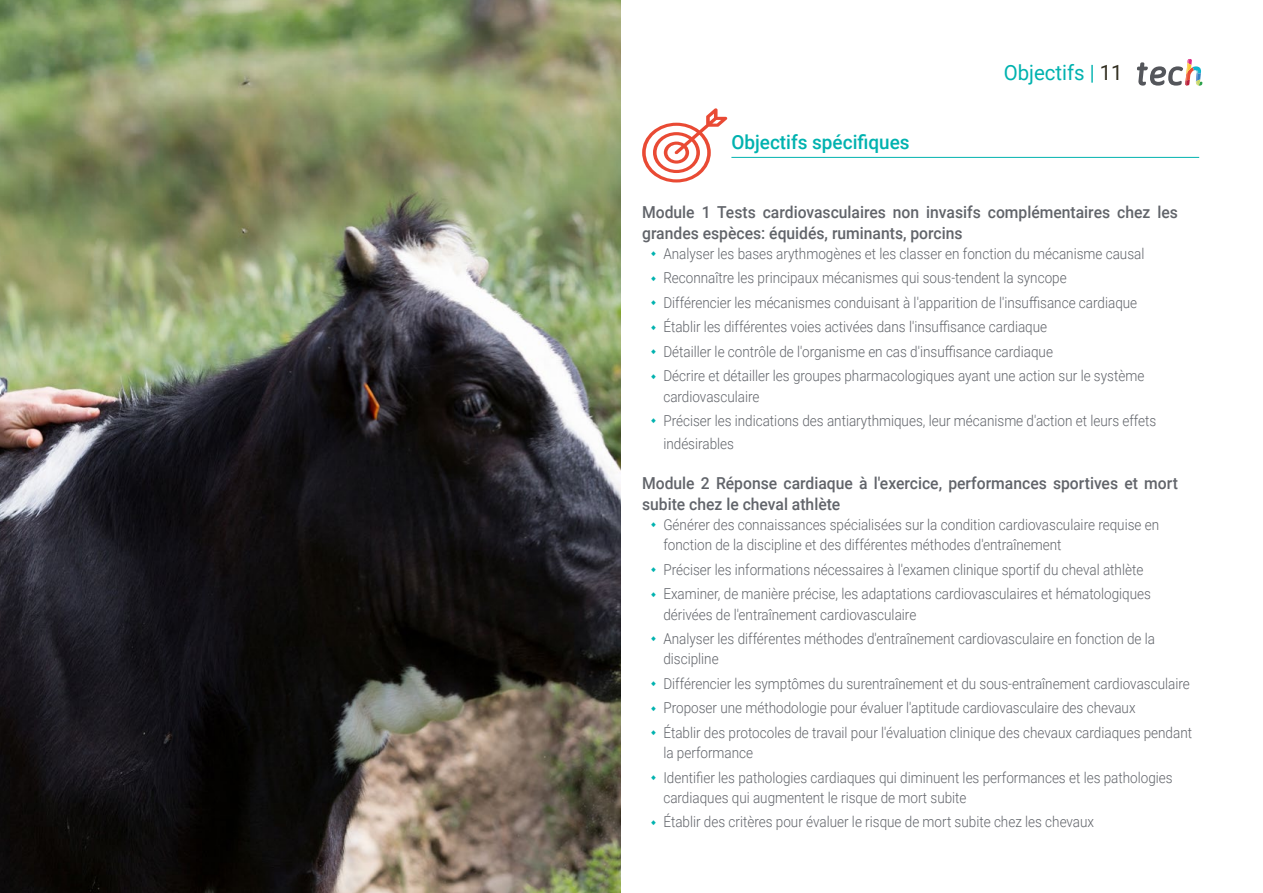
<style>
.page{position:relative;width:1263px;height:893px;background:#fff}
.page>*{position:absolute;margin:0;border:0;box-sizing:border-box;transform-origin:0 0}
.t1{font:21px "Roboto";color:#00b2af}
.t2{font:500 19.5px "Roboto";color:#00b2af}
.t3{font:500 16.5px/21px "Roboto";color:#61646a;scale:.95 1}
.t4{font:300 15px/24.5px "Roboto";color:#61646a;scale:.9 1}
.s1{color:#312e20}
</style>
<div class="page">
<img style="left:0;top:0;width:621px;height:893px">
<svg style="left:1137px;top:59px;width:65px;height:27px"></svg>
<hr style="left:731px;top:157px;width:468px;height:1px;background:#00b2af">
<svg style="left:642px;top:108px;width:85px;height:74px"></svg>
<h2 class="t2" style="left:731px;top:129px;width:180px">Objectifs spécifiques</h2>
<h1 class="t1" style="left:1004px;top:57px;width:120px">Objectifs | <span class="s1">11</span></h1>
<p class="t3" style="left:642px;top:201px;width:565px">Module 1 Tests cardiovasculaires non invasifs complémentaires chez les grandes espèces: équidés, ruminants, porcins</p>
<p class="t4" style="left:663px;top:241px;width:536px">Analyser les bases arythmogènes et les classer en fonction du mécanisme causal Reconnaître les principaux mécanismes qui sous-tendent la syncope<br>Différencier les mécanismes conduisant à l'apparition de l'insuffisance cardiaque Établir les différentes voies activées dans l'insuffisance cardiaque<br>Détailler le contrôle de l'organisme en cas d'insuffisance cardiaque<br>Décrire et détailler les groupes pharmacologiques ayant une action sur le système</p>
<p class="t4" style="left:663px;top:384px;width:549px">cardiovasculaire<br>Préciser les indications des antiarythmiques, leur mécanisme d'action et leurs effets</p>
<p class="t4" style="left:663px;top:431px;width:80px">indésirables</p>
<p class="t3" style="left:642px;top:472px;width:565px">Module 2 Réponse cardiaque à l'exercice, performances sportives et mort subite chez le cheval athlète</p>
<p class="t4" style="left:663px;top:514px;width:552px;line-height:20.2px">Générer des connaissances spécialisées sur la condition cardiovasculaire requise en fonction de la discipline et des différentes méthodes d'entraînement</p>
<p class="t4" style="left:663px;top:557px;width:543px">Préciser les informations nécessaires à l'examen clinique sportif du cheval athlète<br>Examiner, de manière précise, les adaptations cardiovasculaires et hématologiques</p>
<p class="t4" style="left:663px;top:601px;width:548px">dérivées de l'entraînement cardiovasculaire<br>Analyser les différentes méthodes d'entraînement cardiovasculaire en fonction de la</p>
<p class="t4" style="left:663px;top:646px;width:589px">discipline<br>Différencier les symptômes du surentraînement et du sous-entraînement cardiovasculaire Proposer une méthodologie pour évaluer l'aptitude cardiovasculaire des chevaux<br>Établir des protocoles de travail pour l'évaluation clinique des chevaux cardiaques pendant</p>
<p class="t4" style="left:663px;top:740px;width:567px">la performance<br>Identifier les pathologies cardiaques qui diminuent les performances et les pathologies</p>
<p class="t4" style="left:663px;top:785px;width:480px">cardiaques qui augmentent le risque de mort subite<br>Établir des critères pour évaluer le risque de mort subite chez les chevaux</p>
</div>
